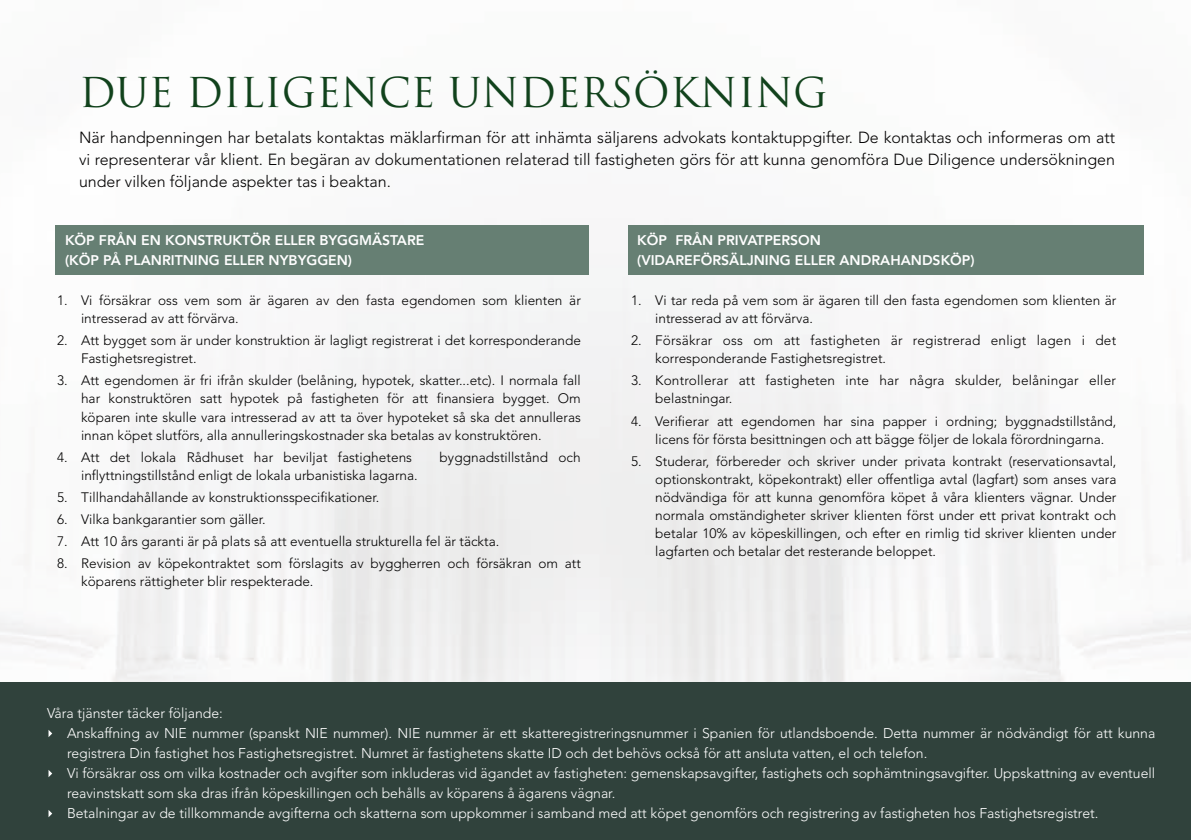
<style>
.page{position:relative;width:1191px;height:840px;background:#fff}
.page>*{position:absolute;margin:0;border:0;box-sizing:border-box;transform-origin:0 0}
.t1{font:40px "Trajan Pro";color:#11421c}
.t2{font:300 16px/22px "Avenir";color:#010000;text-align:justify}
.t3{font:300 14px/20px "Avenir";color:#fff}
.t4{font:800 14px/20px "Avenir";color:#fff}
.t5{font:300 13.6px/18px "Avenir";color:#010000}
</style>
<div class="page">
<img style="left:0;top:225px;width:1191px;height:457px">
<div style="left:0;top:682px;width:1191px;height:157px;background:#30423c"></div>
<div style="left:55px;top:225px;width:533px;height:50px;background:#667f73"></div>
<div style="left:628px;top:225px;width:515px;height:50px;background:#667f73"></div>
<svg style="left:49px;top:730px;width:3px;height:6px"></svg>
<svg style="left:49px;top:770px;width:3px;height:6px"></svg>
<svg style="left:49px;top:810px;width:3px;height:6px"></svg>
<h1 class="t1" style="left:79px;top:67px;width:750px">DUE DILIGENCE UNDERSÖKNING</h1>
<p class="t2" style="left:79px;top:126px;width:1037px">När handpenningen har betalats kontaktas mäklarfirman för att inhämta säljarens advokats kontaktuppgifter. De kontaktas och informeras om att vi representerar vår klient. En begäran av dokumentationen relaterad till fastigheten görs för att kunna genomföra Due Diligence undersökningen under vilken följande aspekter tas i beaktan.</p>
<p class="t4" style="left:65px;top:230px;width:361px">KÖP FRÅN EN KONSTRUKTÖR ELLER BYGGMÄSTARE (KÖP PÅ PLANRITNING ELLER NYBYGGEN)</p>
<p class="t4" style="left:637px;top:230px;width:339px">KÖP FRÅN PRIVATPERSON (VIDAREFÖRSÄLJNING ELLER ANDRAHANDSKÖP)</p>
<p class="t5" style="left:81px;top:291px;width:501px;text-indent:-24px">1. Vi försäkrar oss vem som är ägaren av den fasta egendomen som klienten är intresserad av att förvärva.</p>
<p class="t5" style="left:81px;top:331px;width:501px;text-indent:-24px">2. Att bygget som är under konstruktion är lagligt registrerat i det korresponderande<br>Fastighetsregistret.</p>
<p class="t5" style="left:81px;top:371px;width:501px;text-align:justify;text-indent:-24px">3. Att egendomen är fri ifrån skulder (belåning, hypotek, skatter...etc). I normala fall har konstruktören satt hypotek på fastigheten för att finansiera bygget. Om köparen inte skulle vara intresserad av att ta över hypoteket så ska det annulleras innan köpet slutförs, alla annulleringskostnader ska betalas av konstruktören.</p>
<p class="t5" style="left:57px;top:447px;width:356px">4. Att det lokala Rådhuset har beviljat fastighetens</p>
<p class="t5" style="left:439px;top:447px;width:143px">byggnadstillstånd och</p>
<p class="t5" style="left:81px;top:465px;width:338px">inflyttningstillstånd enligt de lokala urbanistiska lagarna.</p>
<p class="t5" style="left:57px;top:487px;width:324px">5. Tillhandahållande av konstruktionsspecifikationer.</p>
<p class="t5" style="left:57px;top:509px;width:210px">6. Vilka bankgarantier som gäller.</p>
<p class="t5" style="left:57px;top:531px;width:444px">7. Att 10 års garanti är på plats så att eventuella strukturella fel är täckta.</p>
<p class="t5" style="left:81px;top:553px;width:501px;text-indent:-24px">8. Revision av köpekontraktet som förslagits av byggherren och försäkran om att köparens rättigheter blir respekterade.</p>
<p class="t5" style="left:655px;top:291px;width:462px;text-indent:-24px">1. Vi tar reda på vem som är ägaren till den fasta egendomen som klienten är intresserad av att förvärva.</p>
<p class="t5" style="left:655px;top:331px;width:462px;text-indent:-24px">2. Försäkrar oss om att fastigheten är registrerad enligt lagen i det korresponderande Fastighetsregistret.</p>
<p class="t5" style="left:655px;top:371px;width:462px;text-indent:-24px">3. Kontrollerar att fastigheten inte har några skulder, belåningar eller belastningar.</p>
<p class="t5" style="left:655px;top:411px;width:463px;text-indent:-24px">4. Verifierar att egendomen har sina papper i ordning; byggnadstillstånd, licens för första besittningen och att bägge följer de lokala förordningarna.</p>
<p class="t5" style="left:655px;top:451px;width:463px;text-align:justify;text-indent:-24px">5. Studerar, förbereder och skriver under privata kontrakt (reservationsavtal, optionskontrakt, köpekontrakt) eller offentliga avtal (lagfart) som anses vara nödvändiga för att kunna genomföra köpet å våra klienters vägnar. Under normala omständigheter skriver klienten först under ett privat kontrakt och betalar 10% av köpeskillingen, och efter en rimlig tid skriver klienten under lagfarten och betalar det resterande beloppet.</p>
<p class="t3" style="left:67px;top:702px;width:1089px;text-indent:-20px">Våra tjänster täcker följande:<br>Anskaffning av NIE nummer (spanskt NIE nummer). NIE nummer är ett skatteregistreringsnummer i Spanien för utlandsboende. Detta nummer är nödvändigt för att kunna registrera Din fastighet hos Fastighetsregistret. Numret är fastighetens skatte ID och det behövs också för att ansluta vatten, el och telefon.<br>Vi försäkrar oss om vilka kostnader och avgifter som inkluderas vid ägandet av fastigheten: gemenskapsavgifter, fastighets och sophämtningsavgifter. Uppskattning av eventuell reavinstskatt som ska dras ifrån köpeskillingen och behålls av köparens å ägarens vägnar.<br>Betalningar av de tillkommande avgifterna och skatterna som uppkommer i samband med att köpet genomförs och registrering av fastigheten hos Fastighetsregistret.</p>
</div>
